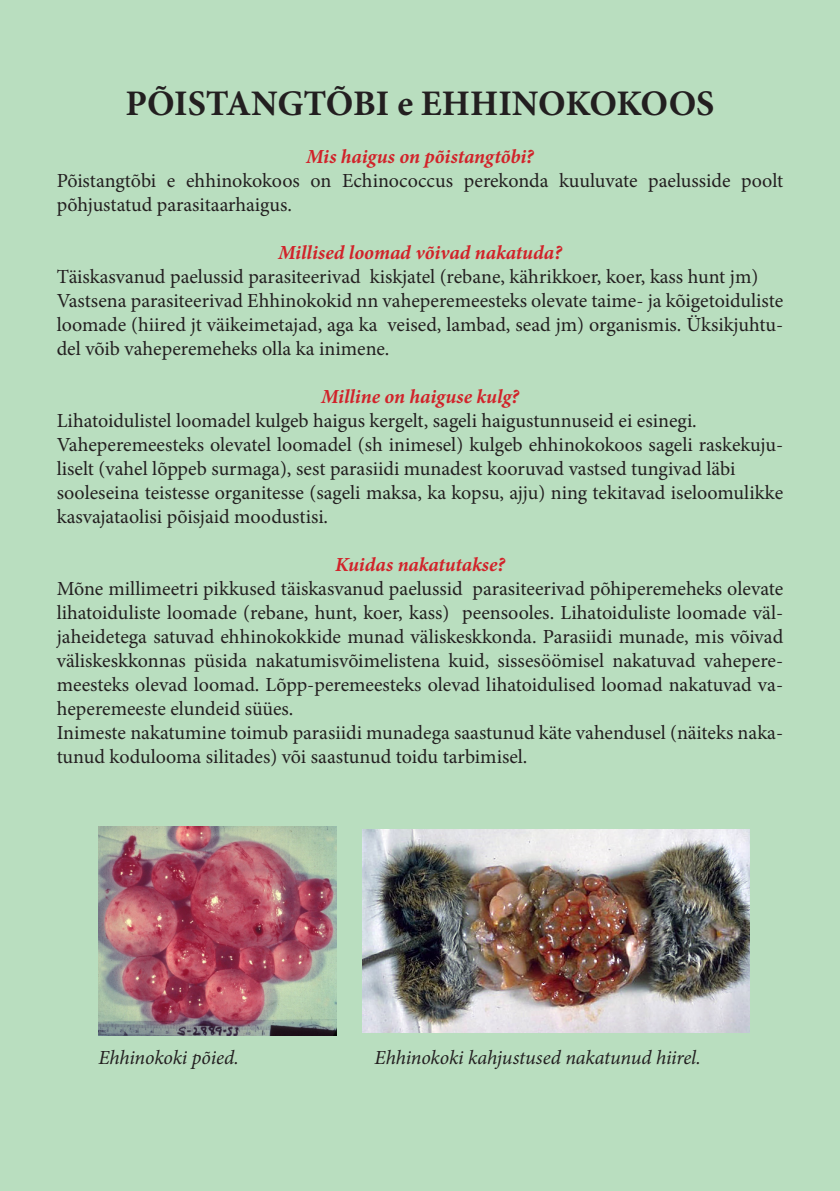
<style>
.page{position:relative;width:840px;height:1191px;background:#fff}
.page>*{position:absolute;margin:0;border:0;box-sizing:border-box;transform-origin:0 0}
.t1{font:700 36px "Minion Pro";letter-spacing:-.005em;color:#231f20}
.t2{font:20px/24px "Minion Pro";letter-spacing:-.005em;color:#231f20}
.t3{font:italic 700 20px "Minion Pro";letter-spacing:-.005em;color:#d1232a}
.t4{font:italic 20px "Minion Pro";letter-spacing:-.01em;color:#231f20}
</style>
<div class="page">
<div style="left:0;top:0;width:839px;height:1191px;background:#b9debf"></div>
<img style="left:362px;top:830px;width:386px;height:202px">
<img style="left:98px;top:826px;width:238px;height:209px">
<p class="t1" style="left:125px;top:78px;width:590px">PÕISTANGTÕBI e EHHINOKOKOOS</p>
<p class="t3" style="left:306px;top:142px;width:229px">Mis haigus on põistangtõbi?</p>
<p class="t2" style="left:57px;top:168px;width:727px">Põistangtõbi e ehhinokokoos on Echinococcus perekonda kuuluvate paelusside poolt põhjustatud parasitaarhaigus.</p>
<p class="t3" style="left:278px;top:238px;width:285px">Millised loomad võivad nakatuda?</p>
<p class="t2" style="left:57px;top:264px;width:702px">Täiskasvanud paelussid parasiteerivad kiskjatel (rebane, kährikkoer, koer, kass hunt jm)</p>
<p class="t2" style="left:57px;top:288px;width:727px;text-align:justify">Vastsena parasiteerivad Ehhinokokid nn vaheperemeesteks olevate taime- ja kõigetoiduliste loomade (hiired jt väikeimetajad, aga ka veised, lambad, sead jm) organismis. Üksikjuhtu&shy;del võib vaheperemeheks olla ka inimene.</p>
<p class="t3" style="left:321px;top:382px;width:199px">Milline on haiguse kulg?</p>
<p class="t2" style="left:57px;top:408px;width:641px">Lihatoidulistel loomadel kulgeb haigus kergelt, sageli haigustunnuseid ei esinegi.</p>
<p class="t2" style="left:57px;top:432px;width:727px">Vaheperemeesteks olevatel loomadel (sh inimesel) kulgeb ehhinokokoos sageli raskekuju&shy;liselt (vahel lõppeb surmaga), sest parasiidi munadest kooruvad vastsed tungivad läbi</p>
<p class="t2" style="left:57px;top:480px;width:727px">sooleseina teistesse organitesse (sageli maksa, ka kopsu, ajju) ning tekitavad iseloomulikke kasvajataolisi põisjaid moodustisi.</p>
<p class="t3" style="left:335px;top:550px;width:171px">Kuidas nakatutakse?</p>
<p class="t2" style="left:57px;top:576px;width:727px;text-align:justify">Mõne millimeetri pikkused täiskasvanud paelussid parasiteerivad põhiperemeheks olevate lihatoiduliste loomade (rebane, hunt, koer, kass) peensooles. Lihatoiduliste loomade väl&shy;jaheidetega satuvad ehhinokokkide munad väliskeskkonda. Parasiidi munade, mis võivad väliskeskkonnas püsida nakatumisvõimelistena kuid, sissesöömisel nakatuvad vahepere&shy;meesteks olevad loomad. Lõpp-peremeesteks olevad lihatoidulised loomad nakatuvad va&shy;heperemeeste elundeid süües.</p>
<p class="t2" style="left:57px;top:720px;width:727px">Inimeste nakatumine toimub parasiidi munadega saastunud käte vahendusel (näiteks naka&shy;tunud kodulooma silitades) või saastunud toidu tarbimisel.</p>
<p class="t4" style="left:98px;top:1043px;width:142px">Ehhinokoki põied.</p>
<p class="t4" style="left:374px;top:1043px;width:327px">Ehhinokoki kahjustused nakatunud hiirel.</p>
</div>
